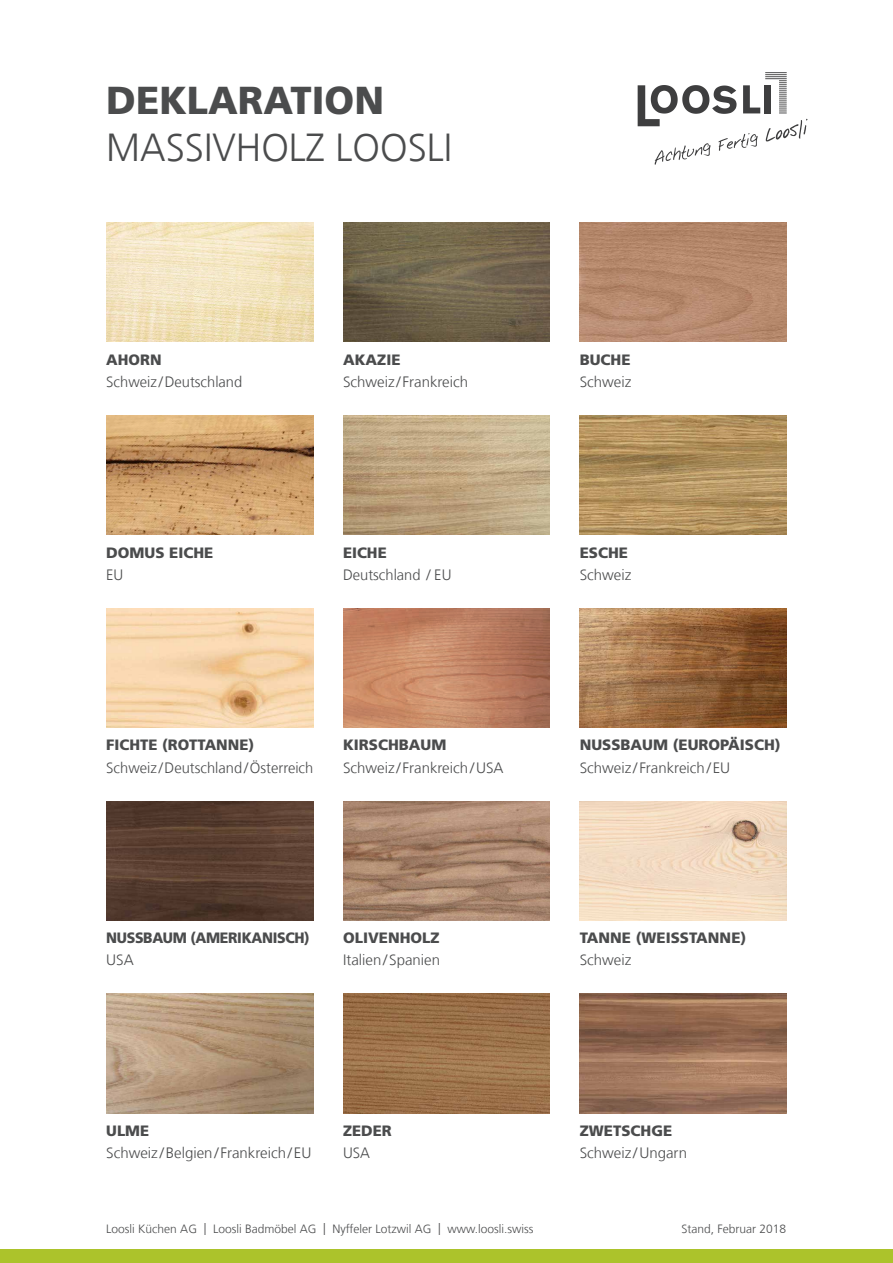
<style>
.page{position:relative;width:893px;height:1263px;background:#fff}
.page>*{position:absolute;margin:0;border:0;box-sizing:border-box;transform-origin:0 0}
.t1{font:300 39px "Frutiger LT Com";color:#4b4c4d}
.t2{font:900 39px "Frutiger LT Com";color:#4b4c4d}
.t3{font:300 15px "Frutiger LT Com";color:#4b4c4d}
.t4{font:900 15px "Frutiger LT Com";color:#4b4c4d}
.t5{font:900 15px "Frutiger LT Com";letter-spacing:-.025em;color:#4b4c4d;scale:.94 1}
.t6{font:300 12px "Frutiger LT Com";color:#4b4c4d}
</style>
<div class="page">
<div style="left:0;top:1249px;width:893px;height:14px;background:#acc32b"></div>
<img style="left:106px;top:223px;width:207px;height:119px">
<img style="left:106px;top:608px;width:207px;height:119px">
<img style="left:106px;top:801px;width:207px;height:119px">
<img style="left:106px;top:994px;width:207px;height:119px">
<img style="left:343px;top:416px;width:207px;height:119px">
<img style="left:343px;top:608px;width:207px;height:119px">
<img style="left:343px;top:801px;width:207px;height:119px">
<img style="left:343px;top:994px;width:207px;height:119px">
<img style="left:343px;top:223px;width:207px;height:119px">
<img style="left:580px;top:416px;width:207px;height:119px">
<img style="left:580px;top:608px;width:207px;height:119px">
<img style="left:580px;top:801px;width:207px;height:119px">
<img style="left:580px;top:994px;width:207px;height:119px">
<img style="left:106px;top:416px;width:207px;height:119px">
<img style="left:580px;top:223px;width:207px;height:119px">
<svg style="left:638px;top:72px;width:169px;height:93px"></svg>
<h1 class="t2" style="left:106px;top:77px;width:279px">DEKLARATION</h1>
<h1 class="t1" style="left:106px;top:125px;width:348px">MASSIVHOLZ LOOSLI</h1>
<p class="t4" style="left:106px;top:351px;width:57px">AHORN</p>
<p class="t3" style="left:106px;top:373px;width:137px">Schweiz /Deutschland</p>
<p class="t4" style="left:343px;top:351px;width:59px">AKAZIE</p>
<p class="t3" style="left:343px;top:373px;width:127px">Schweiz / Frankreich</p>
<p class="t4" style="left:580px;top:351px;width:52px">BUCHE</p>
<p class="t3" style="left:580px;top:373px;width:53px">Schweiz</p>
<p class="t4" style="left:106px;top:543px;width:109px">DOMUS EICHE</p>
<p class="t3" style="left:106px;top:566px;width:19px">EU</p>
<p class="t4" style="left:343px;top:543px;width:45px">EICHE</p>
<p class="t3" style="left:343px;top:566px;width:110px">Deutschland / EU</p>
<p class="t4" style="left:580px;top:543px;width:50px">ESCHE</p>
<p class="t3" style="left:580px;top:566px;width:53px">Schweiz</p>
<p class="t4" style="left:106px;top:736px;width:149px">FICHTE (ROTTANNE)</p>
<p class="t3" style="left:106px;top:759px;width:208px">Schweiz /Deutschland/Österreich</p>
<p class="t4" style="left:343px;top:736px;width:105px">KIRSCHBAUM</p>
<p class="t3" style="left:343px;top:759px;width:162px">Schweiz / Frankreich/USA</p>
<p class="t4" style="left:580px;top:736px;width:202px">NUSSBAUM (EUROPÄISCH)</p>
<p class="t3" style="left:580px;top:759px;width:152px">Schweiz / Frankreich/EU</p>
<p class="t5" style="left:106px;top:929px;width:218px">NUSSBAUM (AMERIKANISCH)</p>
<p class="t3" style="left:106px;top:951px;width:29px">USA</p>
<p class="t4" style="left:343px;top:929px;width:98px">OLIVENHOLZ</p>
<p class="t3" style="left:343px;top:951px;width:99px">Italien/Spanien</p>
<p class="t4" style="left:580px;top:929px;width:168px">TANNE (WEISSTANNE)</p>
<p class="t3" style="left:580px;top:951px;width:53px">Schweiz</p>
<p class="t4" style="left:106px;top:1122px;width:44px">ULME</p>
<p class="t3" style="left:106px;top:1144px;width:207px">Schweiz /Belgien/ Frankreich/EU</p>
<p class="t4" style="left:343px;top:1122px;width:50px">ZEDER</p>
<p class="t3" style="left:343px;top:1144px;width:28px">USA</p>
<p class="t4" style="left:580px;top:1122px;width:94px">ZWETSCHGE</p>
<p class="t3" style="left:580px;top:1144px;width:109px">Schweiz /Ungarn</p>
<p class="t6" style="left:106px;top:1222px;width:429px">Loosli Küchen AG | Loosli Badmöbel AG | Nyffeler Lotzwil AG | www.loosli.swiss</p>
<p class="t6" style="left:682px;top:1222px;width:106px">Stand, Februar 2018</p>
</div>
